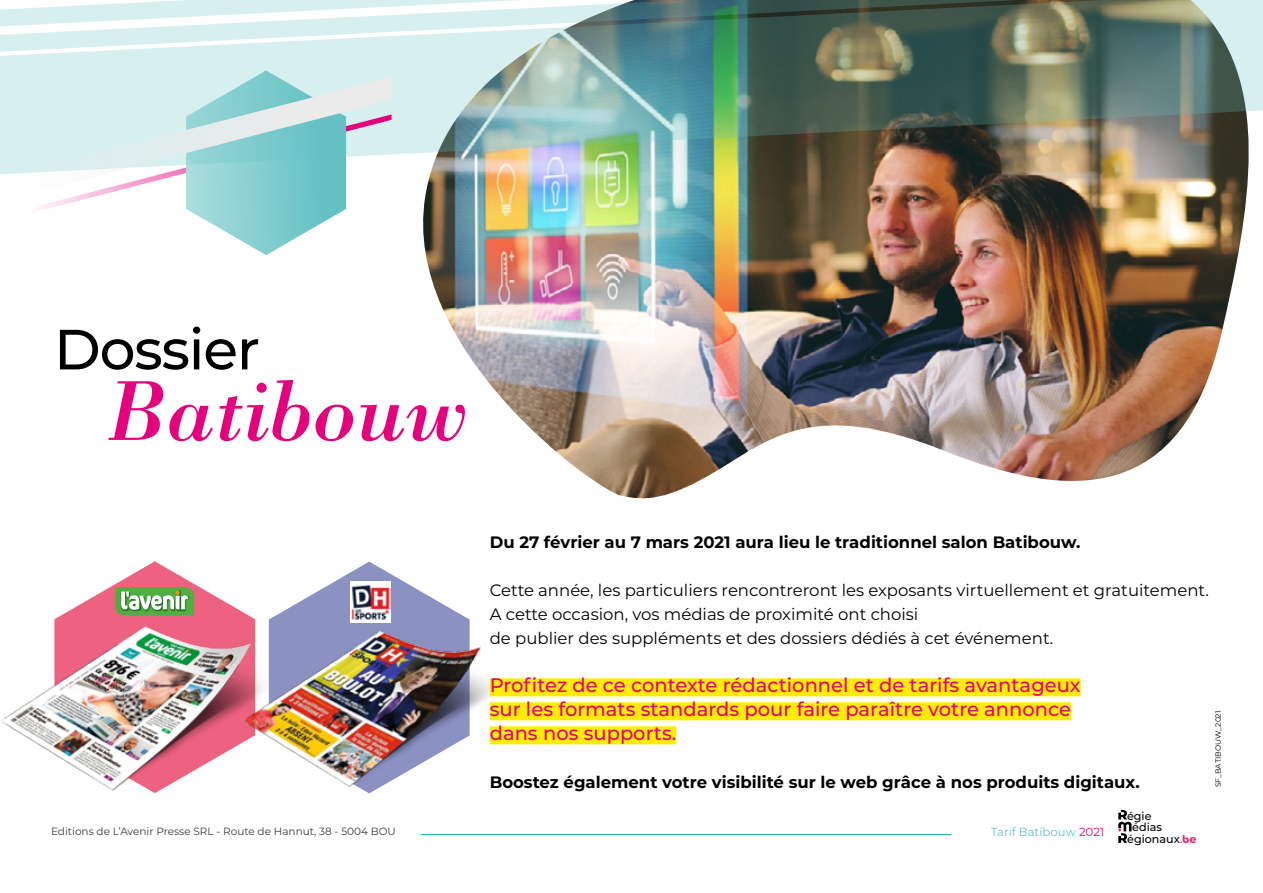
<style>
.page{position:relative;width:1263px;height:893px;background:#fff}
.page>*{position:absolute;margin:0;border:0;box-sizing:border-box;transform-origin:0 0}
.t1{font:italic 87.75px "Bodoni Std";color:#e6007d}
.t2{font:500 56.55px "Montserrat";letter-spacing:-.02em;color:#000}
.t3{font:500 19.5px/24px "Montserrat";color:#e6007d}
.t4{font:16.5px/24px "Montserrat";color:#000}
.t5{font:700 16.5px "Montserrat";color:#000}
.t6{font:11.7px "Montserrat";color:#66c1c7}
.t7{font:500 11.1px/23.4px "Montserrat";color:#000}
.t8{font:10.5px "Montserrat";color:#3c3c3b}
.t9{font:7.5px "Montserrat";color:#000}
.s1{color:#e6007d}
.s2{color:#e71d72}
.s3{font-family:"Bauhaus Std";font-weight:700;color:#e71d72}
.s4{font-weight:700;color:#e71d72}
</style>
<div class="page">
<img style="left:423px;top:176px;width:825px;height:323px">
<svg style="left:93px;top:561px;width:124px;height:36px"></svg>
<img style="left:1px;top:597px;width:233px;height:196px">
<svg style="left:115px;top:587px;width:79px;height:28px"></svg>
<svg style="left:298px;top:562px;width:143px;height:41px"></svg>
<img style="left:234px;top:603px;width:256px;height:191px">
<img style="left:350px;top:582px;width:40px;height:40px">
<div style="left:490px;top:678px;width:591px;height:18px;background:#ffed00"></div>
<div style="left:490px;top:702px;width:581px;height:18px;background:#ffed00"></div>
<div style="left:490px;top:726px;width:186px;height:18px;background:#ffed00"></div>
<hr style="left:421px;top:834px;width:530px;height:1px;background:#00a9ad">
<svg style="left:1118px;top:810px;width:13px;height:33px"></svg>
<img style="left:0;top:0;width:1263px;height:176px">
<svg style="left:0;top:70px;width:391px;height:185px"></svg>
<svg style="left:0;top:77px;width:391px;height:124px;background:#c6e4e6"></svg>
<h2 class="t2" style="left:54px;top:310px;width:208px">Dossier</h2>
<h1 class="t1" style="left:108px;top:358px;width:362px">Batibouw</h1>
<p class="t8" style="left:51px;top:824px;width:346px">Editions de L’Avenir Presse SRL - Route de Hannut, 38 - 5004 BOU</p>
<p class="t5" style="left:490px;top:530px;width:592px">Du 27 février au 7 mars 2021 aura lieu le traditionnel salon Batibouw.</p>
<p class="t4" style="left:490px;top:578px;width:721px">Cette année, les particuliers rencontreront les exposants virtuellement et gratuitement.<br>A cette occasion, vos médias de proximité ont choisi<br>de publier des suppléments et des dossiers dédiés à cet événement.</p>
<p class="t3" style="left:490px;top:672px;width:592px">Profitez de ce contexte rédactionnel et de tarifs avantageux sur les formats standards pour faire paraître votre annonce dans nos supports.</p>
<p class="t5" style="left:490px;top:770px;width:651px">Boostez également votre visibilité sur le web grâce à nos produits digitaux.</p>
<p class="t9" style="left:1213px;top:787px;width:78px;rotate:-90deg">SF_BATIBOUW_2021</p>
<p class="t6" style="left:991px;top:823px;width:115px">Tarif Batibouw <span class="s1">2021</span></p>
<p class="t7" style="left:1127px;top:803px;width:71px">égie égionaux<span class="s2">.</span><span class="s3">b</span><span class="s4">e</span></p>
<p class="t7" style="left:1132px;top:815px;width:31px">édias</p>
</div>
